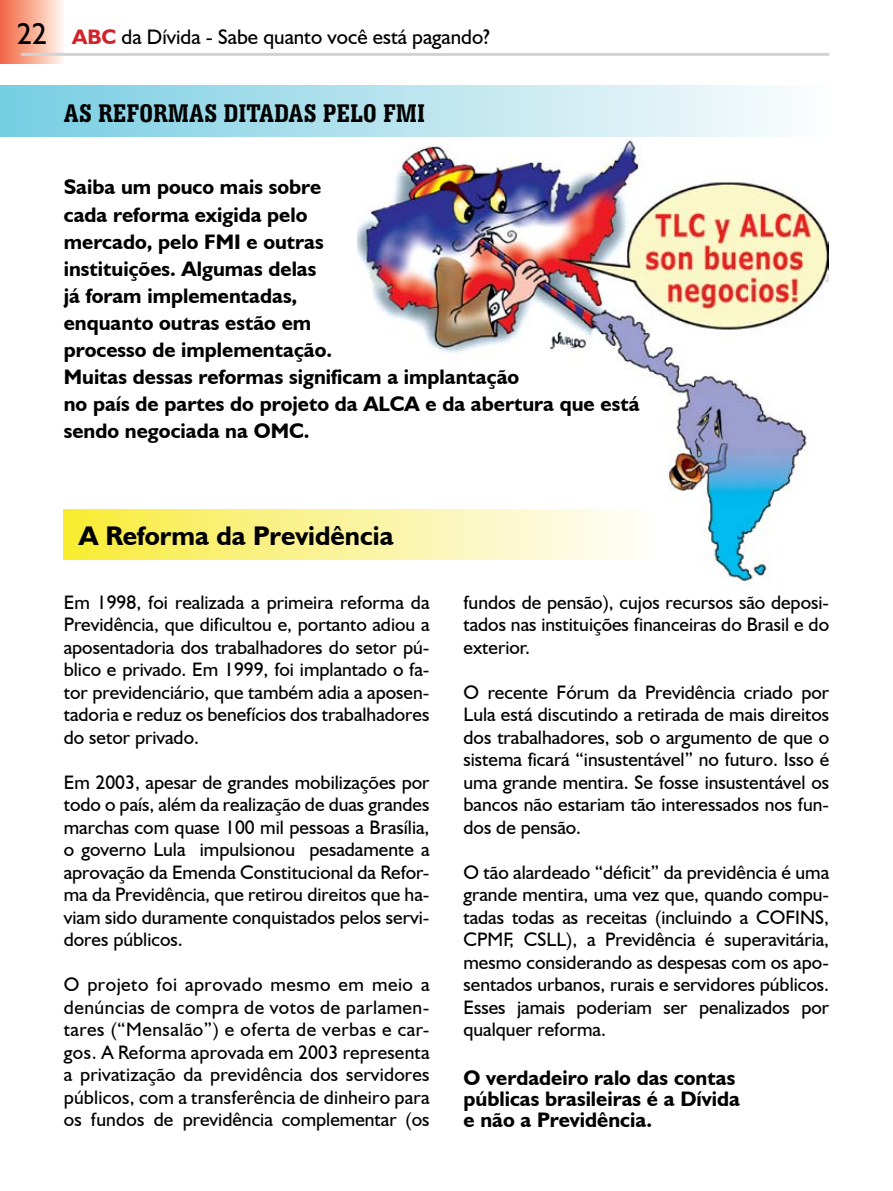
<style>
.page{position:relative;width:893px;height:1191px;background:#fff}
.page>*{position:absolute;margin:0;border:0;box-sizing:border-box;transform-origin:0 0}
.t1{font:30px "Humanist 521 BT";color:#000}
.t2{font:700 condensed 27px "Serifa BT";color:#000}
.t3{font:700 27px "Humanist 521 BT";color:#000}
.t4{font:700 21px/27px "Humanist 521 BT";color:#000}
.t5{font:21px "Humanist 521 BT";color:#000}
.t6{font:19.5px/22.5px "Humanist 521 BT";color:#000;text-align:justify}
.s1{font-weight:700;color:#d2232a}
</style>
<div class="page">
<div style="left:0;top:0;width:64px;height:64px;background:linear-gradient(to right,#f26541,#fff5ea)"></div>
<hr style="left:21px;top:53px;width:808px;height:3px;background:#d1d3d4">
<img style="left:357px;top:136px;width:472px;height:448px">
<div style="left:64px;top:509px;width:591px;height:50px;background:linear-gradient(to right,#f8eb3c,#fefdff)"></div>
<div style="left:0;top:85px;width:829px;height:51px;background:linear-gradient(to right,#78cde2,#fdfdfc)"></div>
<h1 class="t1" style="left:17px;top:15px;width:16px">22</h1>
<p class="t5" style="left:72px;top:24px;width:419px"><span class="s1">ABC</span> da Dívida - Sabe quanto você está pagando?</p>
<h2 class="t2" style="left:64px;top:96px;width:363px">AS REFORMAS DITADAS PELO FMI</h2>
<p class="t4" style="left:64px;top:173px;width:577px">Saiba um pouco mais sobre<br>cada reforma exigida pelo<br>mercado, pelo FMI e outras<br>instituições. Algumas delas<br>já foram implementadas,<br>enquanto outras estão em<br>processo de implementação.<br>Muitas dessas reformas significam a implantação<br>no país de partes do projeto da ALCA e da abertura que está sendo negociada na OMC.</p>
<h2 class="t3" style="left:79px;top:518px;width:316px">A Reforma da Previdência</h2>
<p class="t6" style="left:64px;top:590px;width:367px">Em 1998, foi realizada a primeira reforma da Previdência, que dificultou e, portanto adiou a aposentadoria dos trabalhadores do setor pú&shy;blico e privado. Em 1999, foi implantado o fa&shy;tor previdenciário, que também adia a aposen&shy;tadoria e reduz os benefícios dos trabalhadores do setor privado.</p>
<p class="t6" style="left:64px;top:770px;width:367px">Em 2003, apesar de grandes mobilizações por todo o país, além da realização de duas grandes marchas com quase 100 mil pessoas a Brasília, o governo Lula impulsionou pesadamente a aprovação da Emenda Constitucional da Refor&shy;ma da Previdência, que retirou direitos que ha&shy;viam sido duramente conquistados pelos servi&shy;dores públicos.</p>
<p class="t6" style="left:64px;top:973px;width:367px">O projeto foi aprovado mesmo em meio a denúncias de compra de votos de parlamen&shy;tares (“Mensalão”) e oferta de verbas e car&shy;gos. A Reforma aprovada em 2003 representa a privatização da previdência dos servidores públicos, com a transferência de dinheiro para os fundos de previdência complementar (os</p>
<p class="t6" style="left:463px;top:590px;width:367px">fundos de pensão), cujos recursos são deposi&shy;tados nas instituições financeiras do Brasil e do exterior.</p>
<p class="t6" style="left:463px;top:680px;width:367px">O recente Fórum da Previdência criado por Lula está discutindo a retirada de mais direitos dos trabalhadores, sob o argumento de que o sistema ficará “insustentável” no futuro. Isso é uma grande mentira. Se fosse insustentável os bancos não estariam tão interessados nos fun&shy;dos de pensão.</p>
<p class="t6" style="left:463px;top:860px;width:367px">O tão alardeado “déficit” da previdência é uma grande mentira, uma vez que, quando compu&shy;tadas todas as receitas (incluindo a COFINS, CPMF, CSLL), a Previdência é superavitária, mesmo considerando as despesas com os apo&shy;sentados urbanos, rurais e servidores públicos.<br>Esses jamais poderiam ser penalizados por qualquer reforma.</p>
<p class="t4" style="left:463px;top:1066px;width:278px;line-height:21px">O verdadeiro ralo das contas públicas brasileiras é a Dívida e não a Previdência.</p>
</div>
